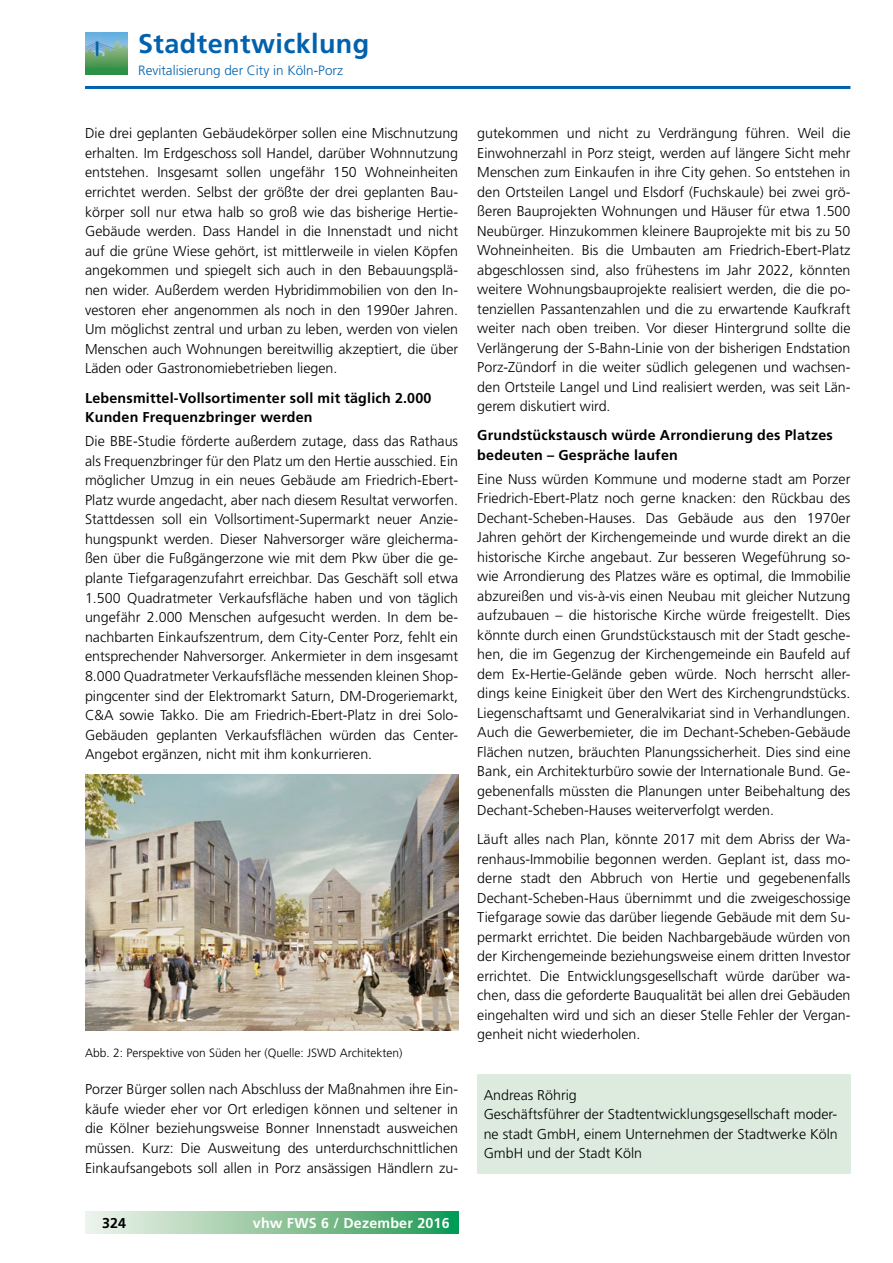
<style>
.page{position:relative;width:893px;height:1263px;background:#fff}
.page>*{position:absolute;margin:0;border:0;box-sizing:border-box;transform-origin:0 0}
.t1{font:700 27px "Frutiger LT";letter-spacing:.015em;color:#0062ae}
.t2{font:300 14.25px/19.5px "Frutiger LT";color:#000;text-align:justify}
.t3{font:700 14.25px/19.6px "Frutiger LT";letter-spacing:.015em;color:#000}
.t4{font:700 14.25px "Frutiger LT";letter-spacing:.015em;color:#fff}
.t5{font:300 13.5px "Frutiger LT";color:#0062ae}
.t6{font:300 12px "Frutiger CE";color:#000}
</style>
<div class="page">
<hr style="left:85px;top:86px;width:765px;height:3px;background:#0062ae">
<svg style="left:85px;top:1212px;width:373px;height:21px;background:#8dc69f"></svg>
<img style="left:85px;top:32px;width:42px;height:43px">
<div style="left:477px;top:1074px;width:373px;height:100px;background:#dcebdd"></div>
<img style="left:85px;top:774px;width:373px;height:256px">
<h1 class="t1" style="left:138px;top:28px;width:233px">Stadtentwicklung</h1>
<p class="t5" style="left:138px;top:62px;width:206px">Revitalisierung der City in Köln-Porz</p>
<p class="t2" style="left:85px;top:124px;width:375px">Die drei geplanten Gebäudekörper sollen eine Mischnutzung erhalten. Im Erdgeschoss soll Handel, darüber Wohnnutzung entstehen. Insgesamt sollen ungefähr 150 Wohneinheiten errichtet werden. Selbst der größte der drei geplanten Bau&shy;körper soll nur etwa halb so groß wie das bisherige Hertie-Gebäude werden. Dass Handel in die Innenstadt und nicht auf die grüne Wiese gehört, ist mittlerweile in vielen Köpfen angekommen und spiegelt sich auch in den Bebauungsplä&shy;nen wider. Außerdem werden Hybridimmobilien von den In&shy;vestoren eher angenommen als noch in den 1990er Jahren.<br>Um möglichst zentral und urban zu leben, werden von vielen Menschen auch Wohnungen bereitwillig akzeptiert, die über Läden oder Gastronomiebetrieben liegen.</p>
<p class="t3" style="left:85px;top:388px;width:348px">Lebensmittel-Vollsortimenter soll mit täglich 2.000<br>Kunden Frequenzbringer werden</p>
<p class="t2" style="left:85px;top:431px;width:375px">Die BBE-Studie förderte außerdem zutage, dass das Rathaus als Frequenzbringer für den Platz um den Hertie ausschied. Ein möglicher Umzug in ein neues Gebäude am Friedrich-Ebert-Platz wurde angedacht, aber nach diesem Resultat verworfen.<br>Stattdessen soll ein Vollsortiment-Supermarkt neuer Anzie&shy;hungspunkt werden. Dieser Nahversorger wäre gleicherma&shy;ßen über die Fußgängerzone wie mit dem Pkw über die ge&shy;plante Tiefgaragenzufahrt erreichbar. Das Geschäft soll etwa 1.500 Quadratmeter Verkaufsfläche haben und von täglich ungefähr 2.000 Menschen aufgesucht werden. In dem be&shy;nachbarten Einkaufszentrum, dem City-Center Porz, fehlt ein entsprechender Nahversorger. Ankermieter in dem insgesamt 8.000 Quadratmeter Verkaufsfläche messenden kleinen Shop&shy;pingcenter sind der Elektromarkt Saturn, DM-Drogeriemarkt, C&amp;A sowie Takko. Die am Friedrich-Ebert-Platz in drei Solo-Gebäuden geplanten Verkaufsflächen würden das Center-Angebot ergänzen, nicht mit ihm konkurrieren.</p>
<p class="t6" style="left:85px;top:1046px;width:319px">Abb. 2: Perspektive von Süden her (Quelle: JSWD Architekten)</p>
<p class="t2" style="left:85px;top:1080px;width:375px">Porzer Bürger sollen nach Abschluss der Maßnahmen ihre Ein&shy;käufe wieder eher vor Ort erledigen können und seltener in die Kölner beziehungsweise Bonner Innenstadt ausweichen müssen. Kurz: Die Ausweitung des unterdurchschnittlichen Einkaufsangebots soll allen in Porz ansässigen Händlern zu-</p>
<p class="t3" style="left:102px;top:1213px;width:26px">324</p>
<p class="t4" style="left:253px;top:1214px;width:198px">vhw FWS 6 / Dezember 2016</p>
<p class="t2" style="left:477px;top:124px;width:375px">gutekommen und nicht zu Verdrängung führen. Weil die Einwohnerzahl in Porz steigt, werden auf längere Sicht mehr Menschen zum Einkaufen in ihre City gehen. So entstehen in den Ortsteilen Langel und Elsdorf (Fuchskaule) bei zwei grö&shy;ßeren Bauprojekten Wohnungen und Häuser für etwa 1.500<br>Neubürger. Hinzukommen kleinere Bauprojekte mit bis zu 50<br>Wohneinheiten. Bis die Umbauten am Friedrich-Ebert-Platz abgeschlossen sind, also frühestens im Jahr 2022, könnten weitere Wohnungsbauprojekte realisiert werden, die die po&shy;tenziellen Passantenzahlen und die zu erwartende Kaufkraft weiter nach oben treiben. Vor dieser Hintergrund sollte die Verlängerung der S-Bahn-Linie von der bisherigen Endstation Porz-Zündorf in die weiter südlich gelegenen und wachsen&shy;den Ortsteile Langel und Lind realisiert werden, was seit Län&shy;gerem diskutiert wird.</p>
<p class="t3" style="left:477px;top:426px;width:357px">Grundstückstausch würde Arrondierung des Platzes bedeuten – Gespräche laufen</p>
<p class="t2" style="left:477px;top:469px;width:375px">Eine Nuss würden Kommune und moderne stadt am Porzer Friedrich-Ebert-Platz noch gerne knacken: den Rückbau des Dechant-Scheben-Hauses. Das Gebäude aus den 1970er Jahren gehört der Kirchengemeinde und wurde direkt an die historische Kirche angebaut. Zur besseren Wegeführung so&shy;wie Arrondierung des Platzes wäre es optimal, die Immobilie abzureißen und vis-à-vis einen Neubau mit gleicher Nutzung aufzubauen – die historische Kirche würde freigestellt. Dies könnte durch einen Grundstückstausch mit der Stadt gesche&shy;hen, die im Gegenzug der Kirchengemeinde ein Baufeld auf dem Ex-Hertie-Gelände geben würde. Noch herrscht aller&shy;dings keine Einigkeit über den Wert des Kirchengrundstücks.<br>Liegenschaftsamt und Generalvikariat sind in Verhandlungen.<br>Auch die Gewerbemieter, die im Dechant-Scheben-Gebäude Flächen nutzen, bräuchten Planungssicherheit. Dies sind eine Bank, ein Architekturbüro sowie der Internationale Bund. Ge&shy;gebenenfalls müssten die Planungen unter Beibehaltung des Dechant-Scheben-Hauses weiterverfolgt werden.</p>
<p class="t2" style="left:477px;top:830px;width:375px">Läuft alles nach Plan, könnte 2017 mit dem Abriss der Wa&shy;renhaus-Immobilie begonnen werden. Geplant ist, dass mo&shy;derne stadt den Abbruch von Hertie und gegebenenfalls Dechant-Scheben-Haus übernimmt und die zweigeschossige Tiefgarage sowie das darüber liegende Gebäude mit dem Su&shy;permarkt errichtet. Die beiden Nachbargebäude würden von der Kirchengemeinde beziehungsweise einem dritten Investor errichtet. Die Entwicklungsgesellschaft würde darüber wa&shy;chen, dass die geforderte Bauqualität bei allen drei Gebäuden eingehalten wird und sich an dieser Stelle Fehler der Vergan&shy;genheit nicht wiederholen.</p>
<p class="t2" style="left:484px;top:1085px;width:356px;text-align:left">Andreas Röhrig<br>Geschäftsführer der Stadtentwicklungsgesellschaft moder&shy;ne stadt GmbH, einem Unternehmen der Stadtwerke Köln GmbH und der Stadt Köln</p>
</div>
